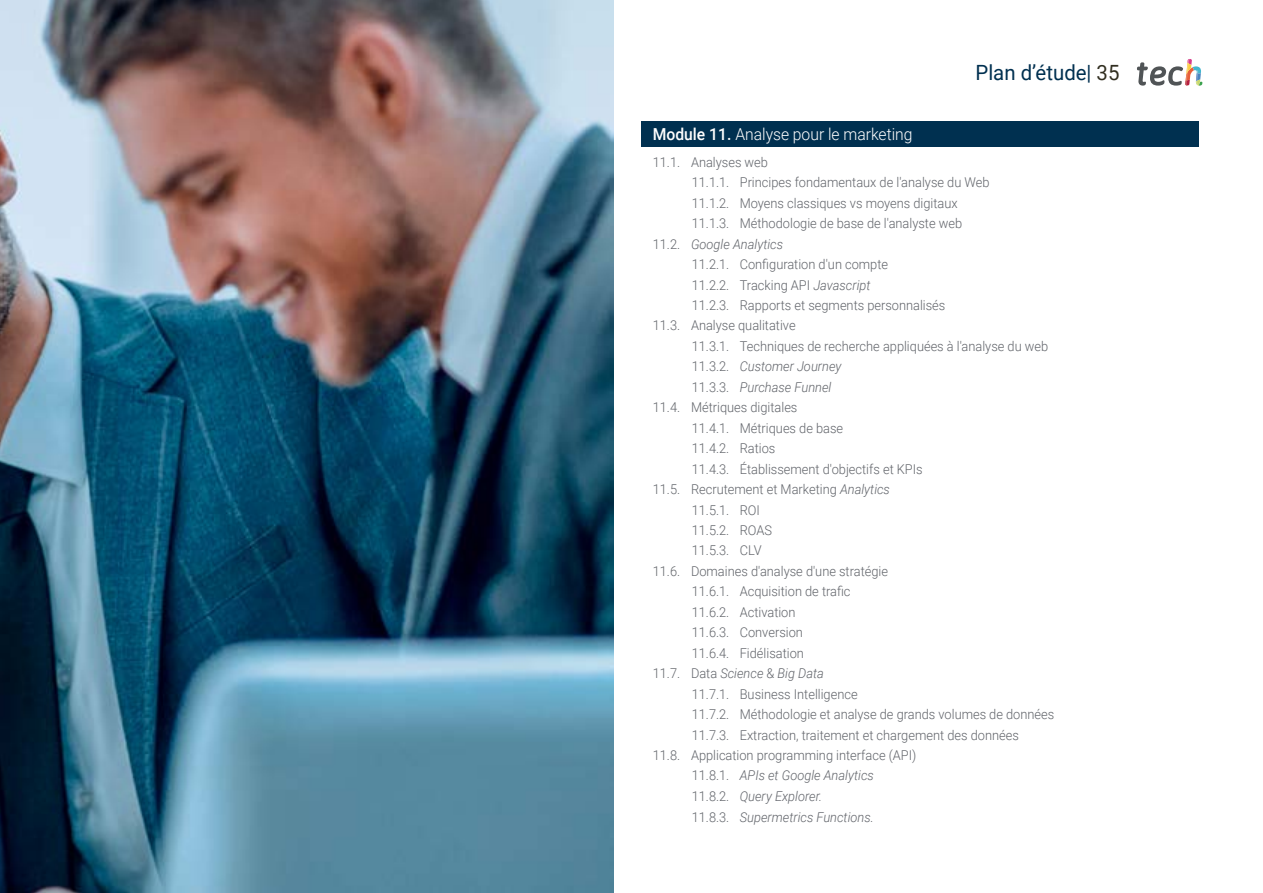
<style>
.page{position:relative;width:1263px;height:893px;background:#fff}
.page>*{position:absolute;margin:0;border:0;box-sizing:border-box;transform-origin:0 0}
.t1{font:21px "Roboto";color:#003050}
.t2{font:300 16.5px "Roboto";color:#fff;scale:.95 1}
.t3{font:300 13.5px "Roboto";color:#61646a;scale:.95 1}
.t4{font:italic 300 13.5px "Roboto";color:#61646a;scale:.95 1}
.s1{color:#312e20}
.s2{font-weight:500}
.s3{font-style:normal}
.s4{font-style:italic}
</style>
<div class="page">
<img style="left:0;top:0;width:614px;height:893px">
<div style="left:642px;top:121px;width:557px;height:25px;background:#003050"></div>
<svg style="left:1137px;top:59px;width:65px;height:27px"></svg>
<h1 class="t1" style="left:975px;top:57px;width:145px">Plan d’étude| <span class="s1">35</span></h1>
<p class="t2" style="left:653px;top:123px;width:275px"><span class="s2">Module 11.</span> Analyse pour le marketing</p>
<p class="t3" style="left:653px;top:153px;width:123px">11.1. Analyses web</p>
<p class="t3" style="left:692px;top:173px;width:315px">11.1.1. Principes fondamentaux de l'analyse du Web</p>
<p class="t3" style="left:692px;top:193px;width:281px">11.1.2. Moyens classiques vs moyens digitaux</p>
<p class="t3" style="left:692px;top:214px;width:286px">11.1.3. Méthodologie de base de l'analyste web</p>
<p class="t4" style="left:653px;top:234px;width:139px"><span class="s3">11.2.</span> Google Analytics</p>
<p class="t3" style="left:692px;top:255px;width:208px">11.2.1. Configuration d'un compte</p>
<p class="t3" style="left:692px;top:275px;width:190px">11.2.2. Tracking API <span class="s4">Javascript</span></p>
<p class="t3" style="left:692px;top:296px;width:269px">11.2.3. Rapports et segments personnalisés</p>
<p class="t3" style="left:653px;top:316px;width:152px">11.3. Analyse qualitative</p>
<p class="t3" style="left:692px;top:337px;width:377px">11.3.1. Techniques de recherche appliquées à l'analyse du web</p>
<p class="t4" style="left:692px;top:357px;width:159px"><span class="s3">11.3.2.</span> Customer Journey</p>
<p class="t4" style="left:692px;top:377px;width:149px"><span class="s3">11.3.3.</span> Purchase Funnel</p>
<p class="t3" style="left:653px;top:398px;width:154px">11.4. Métriques digitales</p>
<p class="t3" style="left:692px;top:418px;width:161px">11.4.1. Métriques de base</p>
<p class="t3" style="left:692px;top:439px;width:90px">11.4.2. Ratios</p>
<p class="t3" style="left:692px;top:459px;width:245px">11.4.3. Établissement d'objectifs et KPIs</p>
<p class="t3" style="left:653px;top:480px;width:251px">11.5. Recrutement et Marketing <span class="s4">Analytics</span></p>
<p class="t3" style="left:692px;top:500px;width:73px">11.5.1. ROI</p>
<p class="t3" style="left:692px;top:521px;width:86px">11.5.2. ROAS</p>
<p class="t3" style="left:692px;top:541px;width:75px">11.5.3. CLV</p>
<p class="t3" style="left:653px;top:562px;width:249px">11.6. Domaines d'analyse d'une stratégie</p>
<p class="t3" style="left:692px;top:582px;width:169px">11.6.1. Acquisition de trafic</p>
<p class="t3" style="left:692px;top:602px;width:111px">11.6.2. Activation</p>
<p class="t3" style="left:692px;top:623px;width:119px">11.6.3. Conversion</p>
<p class="t3" style="left:692px;top:643px;width:120px">11.6.4. Fidélisation</p>
<p class="t4" style="left:653px;top:664px;width:182px"><span class="s3">11.7. Data</span> Science <span class="s3">&amp;</span> Big Data</p>
<p class="t3" style="left:692px;top:684px;width:176px">11.7.1. Business Intelligence</p>
<p class="t3" style="left:692px;top:705px;width:383px">11.7.2. Méthodologie et analyse de grands volumes de données</p>
<p class="t3" style="left:692px;top:725px;width:346px">11.7.3. Extraction, traitement et chargement des données</p>
<p class="t3" style="left:653px;top:746px;width:279px">11.8. Application programming interface (API)</p>
<p class="t4" style="left:692px;top:766px;width:193px"><span class="s3">11.8.1.</span> APIs et Google Analytics</p>
<p class="t4" style="left:692px;top:787px;width:139px"><span class="s3">11.8.2.</span> Query Explorer.</p>
<p class="t4" style="left:692px;top:807px;width:193px"><span class="s3">11.8.3.</span> Supermetrics Functions.</p>
</div>
